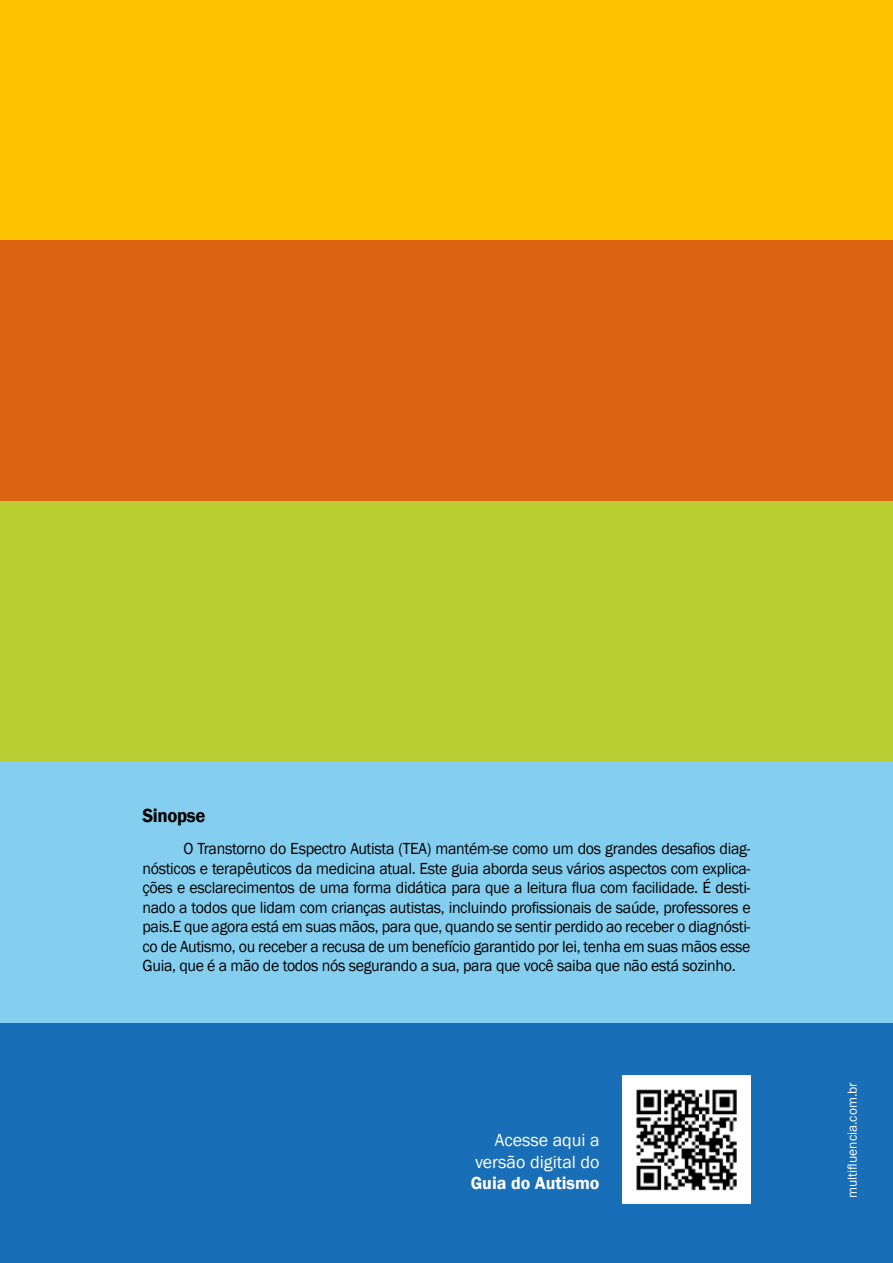
<style>
.page{position:relative;width:893px;height:1263px;background:#fff}
.page>*{position:absolute;margin:0;border:0;box-sizing:border-box;transform-origin:0 0}
.t1{font:600 19.5px "Franklin Gothic";letter-spacing:-.02em;color:#000;scale:.96 1}
.t2{font:18px/21.6px "Franklin Gothic";color:#fff;text-align:right}
.t3{font:600 18px "Franklin Gothic";color:#fff}
.t4{font:16.5px/19.5px "Franklin Gothic";letter-spacing:-.02em;color:#000;text-align:justify;scale:.96 1}
.t5{font:13.5px "Franklin Gothic";color:#fff}
</style>
<div class="page">
<div style="left:0;top:0;width:893px;height:240px;background:#fdc300"></div>
<div style="left:0;top:240px;width:893px;height:261px;background:#dc6413"></div>
<div style="left:0;top:501px;width:893px;height:261px;background:#b9cf31"></div>
<div style="left:0;top:762px;width:893px;height:261px;background:#84cff0"></div>
<div style="left:0;top:1023px;width:893px;height:240px;background:#196fb7"></div>
<img style="left:623px;top:1076px;width:127px;height:127px">
<p class="t1" style="left:142px;top:803px;width:67px">Sinopse</p>
<p class="t4" style="left:142px;top:839px;width:635px;text-indent:41px">O Transtorno do Espectro Autista (TEA) mantém-se como um dos grandes desafios diag&shy;nósticos e terapêuticos da medicina atual. Este guia aborda seus vários aspectos com explica&shy;ções e esclarecimentos de uma forma didática para que a leitura flua com facilidade. É desti&shy;nado a todos que lidam com crianças autistas, incluindo profissionais de saúde, professores e pais.E que agora está em suas mãos, para que, quando se sentir perdido ao receber o diagnósti&shy;co de Autismo, ou receber a recusa de um benefício garantido por lei, tenha em suas mãos esse Guia, que é a mão de todos nós segurando a sua, para que você saiba que não está sozinho.</p>
<p class="t2" style="left:475px;top:1129px;width:126px">Acesse aqui a versão digital do</p>
<p class="t3" style="left:471px;top:1172px;width:130px">Guia do Autismo</p>
<p class="t5" style="left:844px;top:1198px;width:118px;rotate:-90deg">multifluencia.com.br</p>
</div>
